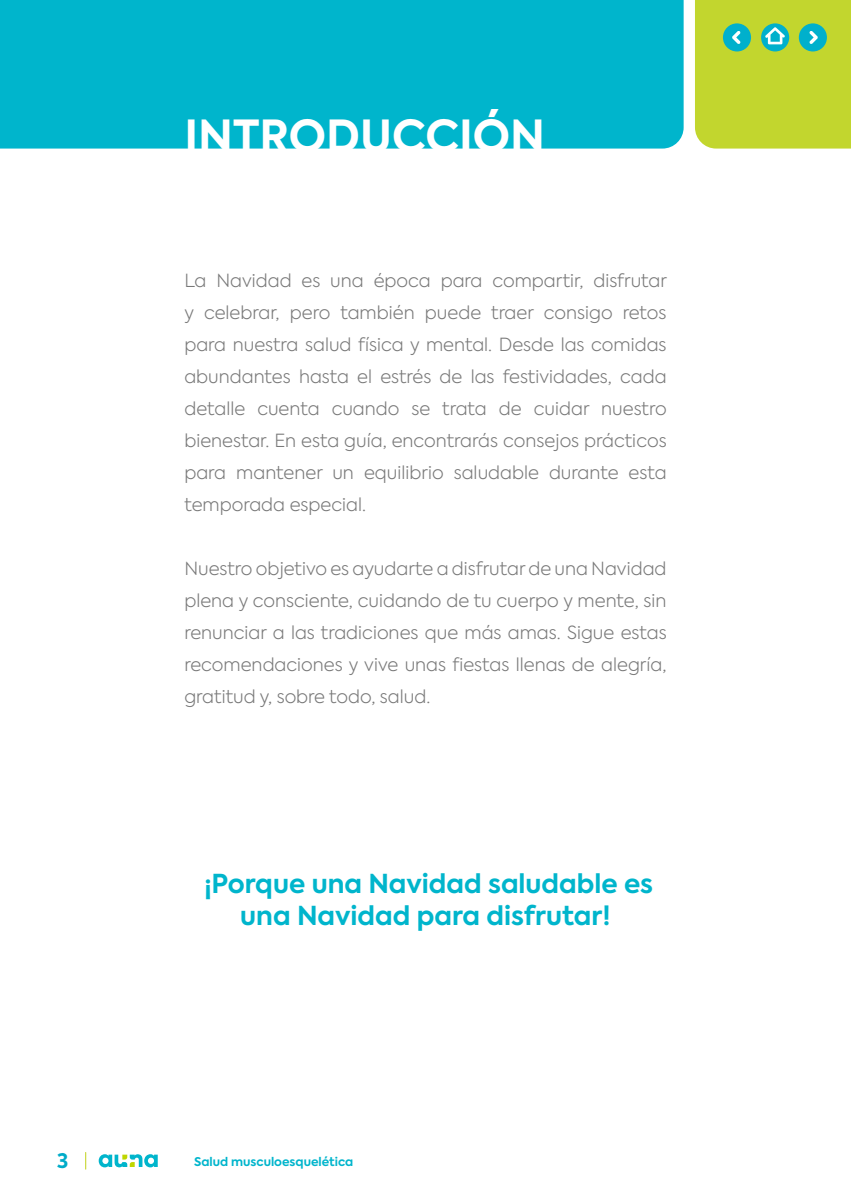
<style>
.page{position:relative;width:851px;height:1191px;background:#fff}
.page>*{position:absolute;margin:0;border:0;box-sizing:border-box;transform-origin:0 0}
.t1{font:700 44px "Axiforma";color:#fff}
.t2{font:700 26px/32px "Axiforma";color:#00b5cc;text-align:center}
.t3{font:700 20px "Axiforma";color:#00acc9}
.t4{font:300 18px/32px "Axiforma";color:#787878;text-align:justify}
.t5{font:700 12px "Axiforma";color:#00b5cc}
</style>
<div class="page">
<div style="left:0;top:0;width:683px;height:149px;background:#00b5cc"></div>
<svg style="left:85px;top:1152px;width:1px;height:17px"></svg>
<svg style="left:695px;top:0;width:155px;height:149px;background:#b5d43d"></svg>
<svg style="left:99px;top:1154px;width:59px;height:13px"></svg>
<h1 class="t1" style="left:184px;top:106px;width:362px">INTRODUCCIÓN</h1>
<p class="t4" style="left:184px;top:264px;width:484px">La Navidad es una época para compartir, disfrutar y celebrar, pero también puede traer consigo retos para nuestra salud física y mental. Desde las comidas abundantes hasta el estrés de las festividades, cada detalle cuenta cuando se trata de cuidar nuestro bienestar. En esta guía, encontrarás consejos prácticos para mantener un equilibrio saludable durante esta temporada especial.</p>
<p class="t4" style="left:184px;top:552px;width:483px">Nuestro objetivo es ayudarte a disfrutar de una Navidad plena y consciente, cuidando de tu cuerpo y mente, sin renunciar a las tradiciones que más amas. Sigue estas recomendaciones y vive unas fiestas llenas de alegría, gratitud y, sobre todo, salud.</p>
<h2 class="t2" style="left:204px;top:868px;width:450px">¡Porque una Navidad saludable es una Navidad para disfrutar!</h2>
<p class="t3" style="left:57px;top:1146px;width:13px">3</p>
<p class="t5" style="left:194px;top:1153px;width:161px">Salud musculoesquelética</p>
</div>
